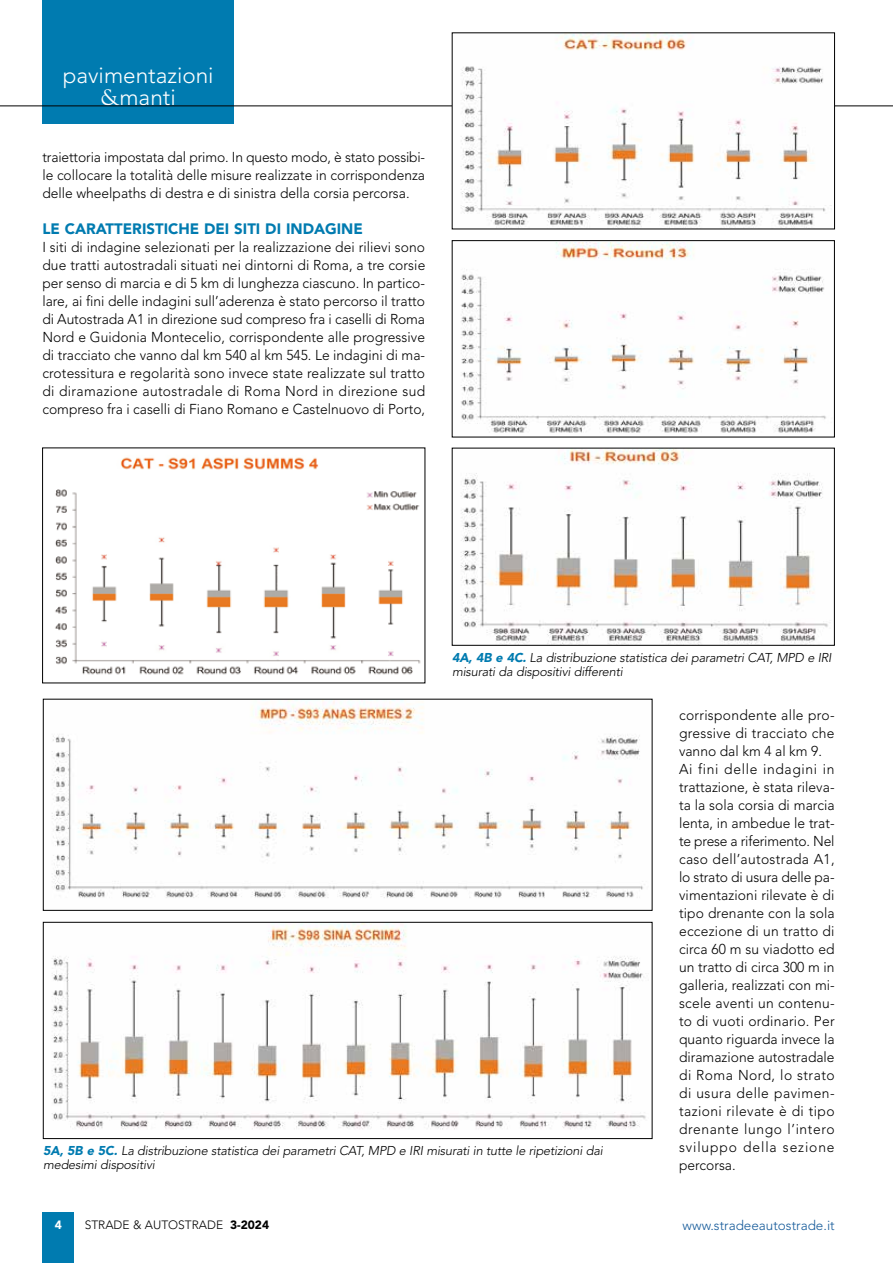
<style>
.page{position:relative;width:893px;height:1263px;background:#fff}
.page>*{position:absolute;margin:0;border:0;box-sizing:border-box;transform-origin:0 0}
.t1{font:300 22.5px/22.5px "Avenir";color:#fff;text-align:center}
.t2{font:900 15px "Avenir";color:#007bb0}
.t3{font:300 14.25px/18px "Avenir";letter-spacing:.005em;color:#000;text-align:justify}
.t4{font:300 13.5px "Avenir";color:#165b9a}
.t5{font:italic 300 12.75px/14.2px "Avenir";letter-spacing:-.015em;color:#000}
.t6{font:300 12px "Avenir";color:#000}
.t7{font:900 12px "Avenir";color:#fff}
.s1{font-family:"Goudy Std";font-weight:400}
.s2{font-weight:900;color:#007bb0}
.s3{font-weight:900}
</style>
<div class="page">
<div style="left:43px;top:0;width:191px;height:124px;background:#007bb0"></div>
<div style="left:42px;top:1212px;width:32px;height:51px;background:#007bb0"></div>
<hr style="left:0;top:106px;width:893px;height:1px;background:#000">
<img style="left:55px;top:457px;width:366px;height:218px">
<img style="left:52px;top:924px;width:594px;height:206px">
<div style="left:43px;top:922px;width:609px;height:217px;border:1px solid #000"></div>
<img style="left:52px;top:701px;width:591px;height:197px">
<img style="left:460px;top:450px;width:368px;height:193px">
<img style="left:461px;top:242px;width:365px;height:191px">
<div style="left:452px;top:240px;width:383px;height:197px;border:1px solid #000"></div>
<img style="left:454px;top:35px;width:379px;height:192px">
<h1 class="t1" style="left:63px;top:64px;width:152px">pavimentazioni <span class="s1">&amp;</span>manti</h1>
<p class="t3" style="left:42px;top:148px;width:384px">traiettoria impostata dal primo. In questo modo, è stato possibi&shy;le collocare la totalità delle misure realizzate in corrispondenza delle wheelpaths di destra e di sinistra della corsia percorsa.</p>
<p class="t2" style="left:42px;top:220px;width:322px">LE CARATTERISTICHE DEI SITI DI INDAGINE</p>
<p class="t3" style="left:42px;top:238px;width:384px">I siti di indagine selezionati per la realizzazione dei rilievi sono due tratti autostradali situati nei dintorni di Roma, a tre corsie per senso di marcia e di 5 km di lunghezza ciascuno. In partico&shy;lare, ai fini delle indagini sull’aderenza è stato percorso il tratto di Autostrada A1 in direzione sud compreso fra i caselli di Roma Nord e Guidonia Montecelio, corrispondente alle progressive di tracciato che vanno dal km 540 al km 545. Le indagini di ma&shy;crotessitura e regolarità sono invece state realizzate sul tratto di diramazione autostradale di Roma Nord in direzione sud compreso fra i caselli di Fiano Romano e Castelnuovo di Porto,</p>
<p class="t5" style="left:452px;top:650px;width:381px"><span class="s2">4A, 4B e 4C.</span> La distribuzione statistica dei parametri CAT, MPD e IRI misurati da dispositivi differenti</p>
<p class="t5" style="left:43px;top:1143px;width:561px"><span class="s2">5A, 5B e 5C.</span> La distribuzione statistica dei parametri CAT, MPD e IRI misurati in tutte le ripetizioni dai medesimi dispositivi</p>
<p class="t3" style="left:679px;top:706px;width:157px;text-align:left">corrispondente alle pro&shy;gressive di tracciato che vanno dal km 4 al km 9.<br>Ai fini delle indagini in trattazione, è stata rileva&shy;ta la sola corsia di marcia lenta, in ambedue le trat&shy;te prese a riferimento. Nel caso dell’autostrada A1, lo strato di usura delle pa&shy;vimentazioni rilevate è di tipo drenante con la sola eccezione di un tratto di circa 60 m su viadotto ed un tratto di circa 300 m in galleria, realizzati con mi&shy;scele aventi un contenu&shy;to di vuoti ordinario. Per quanto riguarda invece la diramazione autostradale di Roma Nord, lo strato di usura delle pavimen&shy;tazioni rilevate è di tipo drenante lungo l’intero sviluppo della sezione percorsa.</p>
<p class="t7" style="left:55px;top:1217px;width:9px">4</p>
<p class="t6" style="left:85px;top:1217px;width:186px">STRADE &amp; AUTOSTRADE <span class="s3">3-2024</span></p>
<p class="t4" style="left:683px;top:1217px;width:154px">www.stradeeautostrade.it</p>
</div>
